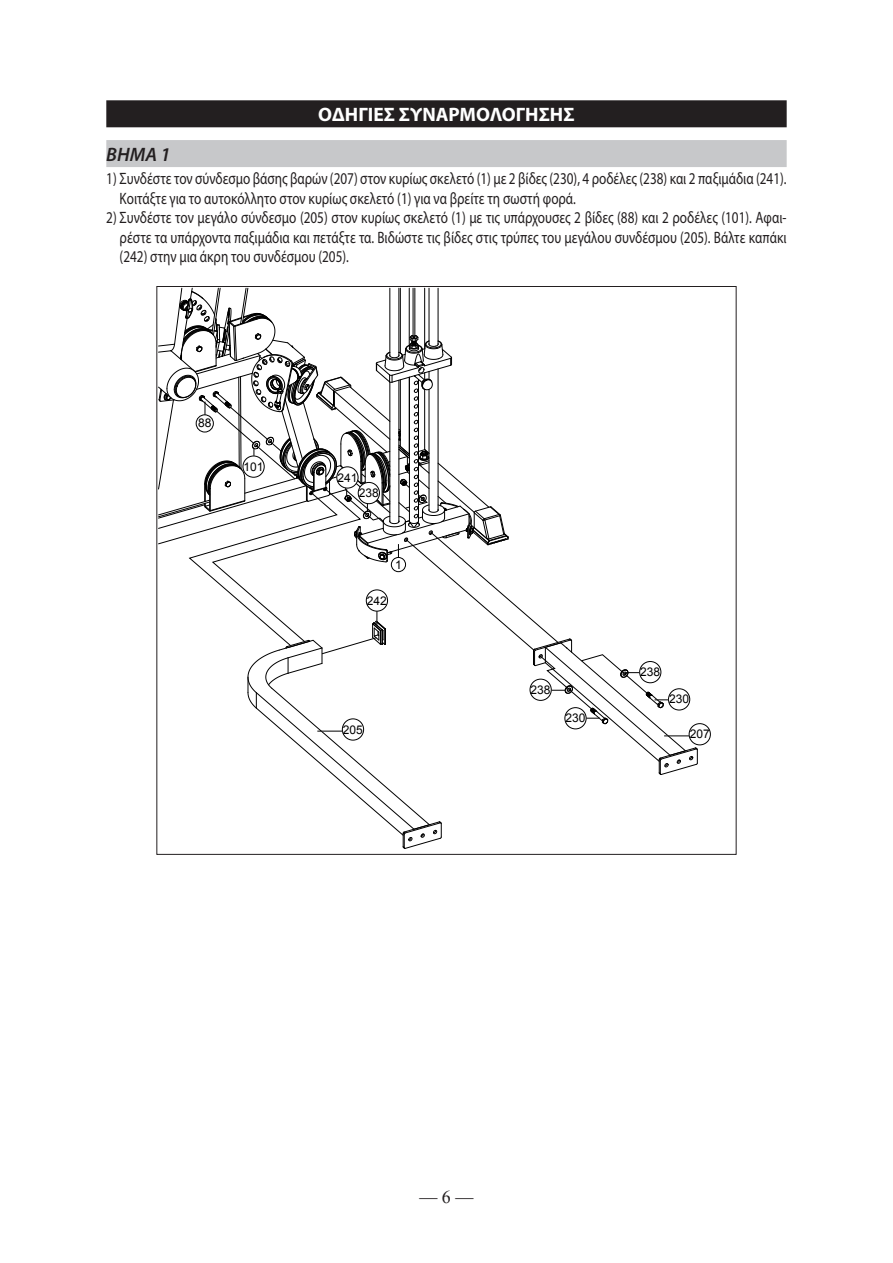
<style>
.page{position:relative;width:893px;height:1263px;background:#fff}
.page>*{position:absolute;margin:0;border:0;box-sizing:border-box;transform-origin:0 0}
.t1{font:700 19.5px "Myriad Pro";color:#fff}
.t2{font:italic 600 19.5px "Myriad Pro";color:#231f20}
.t3{font:18px "Times New Roman";color:#231f20}
.t4{font:16.5px/19.5px "Myriad Pro";color:#231f20;scale:.8 1}
.t5{font:12px "Arial";color:#000}
</style>
<div class="page">
<div style="left:106px;top:100px;width:681px;height:27px;background:#231f20"></div>
<div style="left:106px;top:140px;width:681px;height:27px;background:#c7c8ca"></div>
<div style="left:689px;top:723px;width:22px;height:22px;border:1px solid #000;border-radius:50%"></div>
<svg style="left:158px;top:288px;width:540px;height:561px"></svg>
<div style="left:366px;top:590px;width:22px;height:21px;background:#fff;border-radius:50%"></div>
<div style="left:366px;top:590px;width:22px;height:21px;border:1px solid #000;border-radius:50%"></div>
<p class="t1" style="left:318px;top:102px;width:258px">ΟΔΗΓΙΕΣ ΣΥΝΑΡΜΟΛΟΓΗΣΗΣ</p>
<p class="t2" style="left:106px;top:142px;width:66px">ΒΗΜΑ 1</p>
<p class="t4" style="left:120px;top:169px;width:835px;text-indent:-13px">1) Συνδέστε τον σύνδεσμο βάσης βαρών (207) στον κυρίως σκελετό (1) με 2 βίδες (230), 4 ροδέλες (238) και 2 παξιμάδια (241).<br>Κοιτάξτε για το αυτοκόλλητο στον κυρίως σκελετό (1) για να βρείτε τη σωστή φορά.</p>
<p class="t4" style="left:120px;top:208px;width:835px;text-align:justify;text-indent:-13px">2) Συνδέστε τον μεγάλο σύνδεσμο (205) στον κυρίως σκελετό (1) με τις υπάρχουσες 2 βίδες (88) και 2 ροδέλες (101). Αφαι&shy;ρέστε τα υπάρχοντα παξιμάδια και πετάξτε τα. Βιδώστε τις βίδες στις τρύπες του μεγάλου συνδέσμου (205). Βάλτε καπάκι (242) στην μια άκρη του συνδέσμου (205).</p>
<p class="t5" style="left:198px;top:415px;width:15px">88</p>
<p class="t5" style="left:244px;top:459px;width:22px">101</p>
<p class="t5" style="left:337px;top:469px;width:22px">241</p>
<p class="t5" style="left:359px;top:485px;width:22px">238</p>
<p class="t5" style="left:395px;top:556px;width:8px">1</p>
<p class="t5" style="left:367px;top:592px;width:22px">242</p>
<p class="t5" style="left:343px;top:721px;width:22px">205</p>
<p class="t5" style="left:531px;top:682px;width:22px">238</p>
<p class="t5" style="left:565px;top:710px;width:22px">230</p>
<p class="t5" style="left:640px;top:664px;width:22px">238</p>
<p class="t5" style="left:669px;top:691px;width:22px">230</p>
<p class="t5" style="left:690px;top:726px;width:22px">207</p>
<p class="t3" style="left:419px;top:1185px;width:55px">— 6 —</p>
</div>
